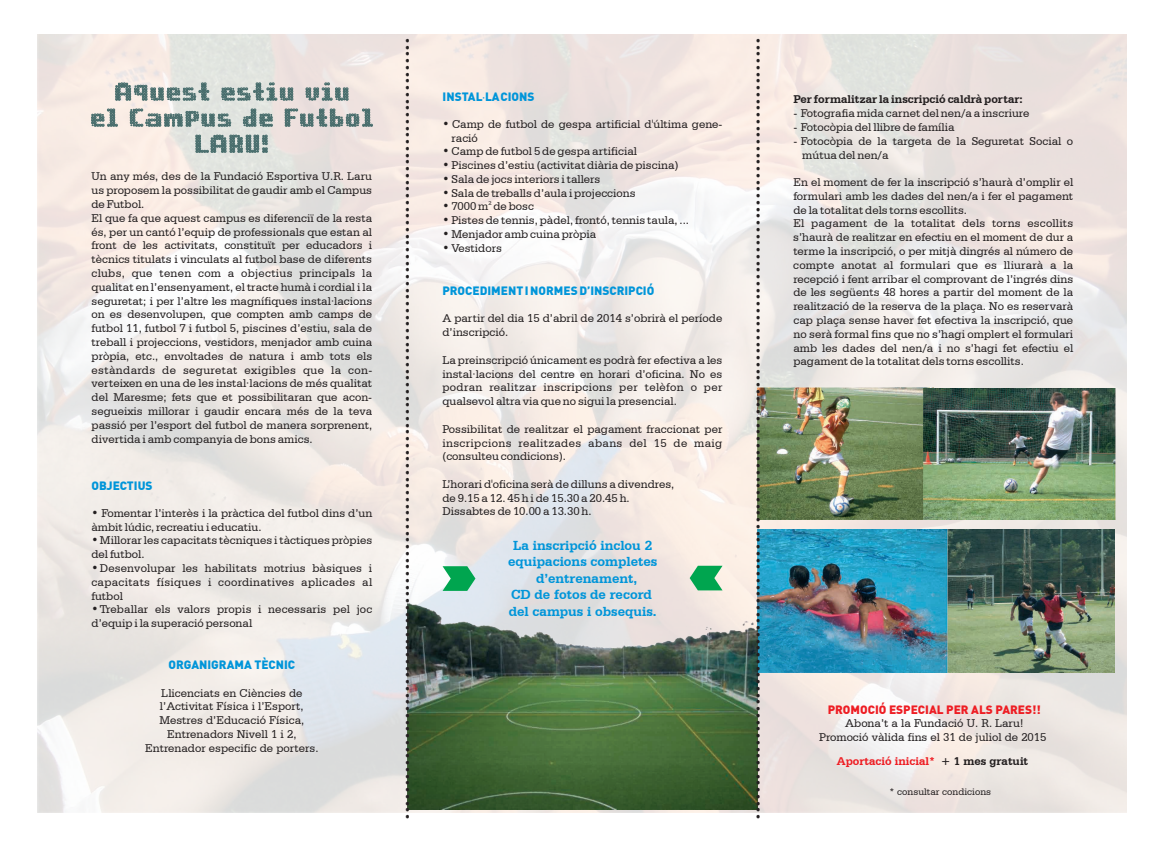
<style>
.page{position:relative;width:1165px;height:857px;background:#fff}
.page>*{position:absolute;margin:0;border:0;box-sizing:border-box;transform-origin:0 0}
.t1{font:22.62px/26.1px "PROGBOT";color:#496e6d;text-align:center}
.t2{font:20px "Aachen BT";color:#231f20;scale:1.11 1}
.t3{font:700 13.88px/16.5px "Serifa BT";color:#0095d9;text-align:center}
.t4{font:11.88px/13.8px "Serifa BT";color:#231f20}
.t5{font:900 11.88px "DIN";color:#0095d9}
.t6{font:700 11.88px "Serifa BT";color:#231f20}
.t7{font:900 11.88px "DIN";color:#ee1d23}
.t8{font:700 11.88px "Serifa BT";color:#ee1d23}
.t9{font:10px "Serifa BT";color:#231f20}
.t10{font:6px "Serifa BT";color:#231f20}
.s1{font-family:"Myriad Pro";font-weight:400}
.s2{color:#231f20}
</style>
<div class="page">
<img style="left:38px;top:35px;width:1088px;height:777px">
<svg style="left:115px;top:82px;width:95px;height:19px"></svg>
<svg style="left:221px;top:82px;width:73px;height:19px"></svg>
<svg style="left:305px;top:82px;width:44px;height:19px"></svg>
<svg style="left:91px;top:108px;width:27px;height:19px"></svg>
<svg style="left:129px;top:108px;width:103px;height:19px"></svg>
<svg style="left:243px;top:108px;width:30px;height:19px"></svg>
<svg style="left:284px;top:108px;width:89px;height:19px"></svg>
<svg style="left:195px;top:134px;width:73px;height:19px"></svg>
<img style="left:948px;top:529px;width:166px;height:143px">
<img style="left:758px;top:529px;width:190px;height:143px">
<img style="left:758px;top:388px;width:166px;height:131px">
<img style="left:924px;top:388px;width:191px;height:131px">
<svg style="left:443px;top:566px;width:32px;height:11px"></svg>
<svg style="left:690px;top:565px;width:32px;height:12px"></svg>
<img style="left:407px;top:577px;width:351px;height:232px">
<h1 class="t1" style="left:90px;top:81px;width:286px">Aquest estiu viu<br>el Campus de Futbol<br>LARU!</h1>
<p class="t4" style="left:91px;top:169px;width:282px">Un any més, des de la Fundació Esportiva U.R. Laru us proposem la possibilitat de gaudir amb el Campus de Futbol.<br>El que fa que aquest campus es diferenciï de la resta és, per un cantó l’equip de professionals que estan al front de les activitats, constituït per educadors i tècnics titulats i vinculats al futbol base de diferents clubs, que tenen com a objectius principals la qualitat en l’ensenyament, el tracte humà i cordial i la seguretat; i per l’altre les magnífiques instal·lacions on es desenvolupen, que compten amb camps de futbol 11, futbol 7 i futbol 5, piscines d’estiu, sala de treball i projeccions, vestidors, menjador amb cuina pròpia, etc., envoltades de natura i amb tots els estàndards de seguretat exigibles que la con&shy;verteixen en una de les instal·lacions de més qualitat del Maresme; fets que et possibilitaran que acon&shy;segueixis millorar i gaudir encara més de la teva passió per l’esport del futbol de manera sorprenent, divertida i amb companyia de bons amics.</p>
<p class="t5" style="left:91px;top:477px;width:63px">OBJECTIUS</p>
<p class="t4" style="left:91px;top:506px;width:282px">• Fomentar l’interès i la pràctica del futbol dins d’un àmbit lúdic, recreatiu i educatiu.</p>
<p class="t4" style="left:91px;top:533px;width:282px">• Millorar les capacitats tècniques i tàctiques pròpies del futbol.</p>
<p class="t4" style="left:91px;top:561px;width:282px;text-align:justify">• Desenvolupar les habilitats motrius bàsiques i capacitats físiques i coordinatives aplicades al futbol</p>
<p class="t4" style="left:91px;top:602px;width:282px">• Treballar els valors propis i necessaris pel joc d’equip i la superació personal</p>
<p class="t5" style="left:169px;top:656px;width:128px">ORGANIGRAMA TÈCNIC</p>
<p class="t4" style="left:145px;top:685px;width:175px;text-align:center">Llicenciats en Ciències de l’Activitat Física i l’Esport,<br>Mestres d’Educació Física,<br>Entrenadors Nivell 1 i 2,<br>Entrenador especific de porters.</p>
<h2 class="t2" style="left:389px;top:820px;width:707px;rotate:-90deg">....................................................................................................................</h2>
<h2 class="t2" style="left:739px;top:820px;width:707px;rotate:-90deg">....................................................................................................................</h2>
<p class="t5" style="left:443px;top:88px;width:93px">INSTAL<span class="s1">·</span>LACIONS</p>
<p class="t4" style="left:451px;top:117px;width:273px;text-indent:-9px">• Camp de futbol de gespa artificial d'última gene&shy;ració</p>
<p class="t4" style="left:443px;top:144px;width:196px">• Camp de futbol 5 de gespa artificial</p>
<p class="t4" style="left:443px;top:158px;width:237px">• Piscines d’estiu (activitat diària de piscina)</p>
<p class="t4" style="left:443px;top:172px;width:159px">• Sala de jocs interiors i tallers</p>
<p class="t4" style="left:443px;top:186px;width:195px">• Sala de treballs d’aula i projeccions</p>
<p class="t10" style="left:488px;top:199px;width:5px">2</p>
<p class="t4" style="left:442px;top:199px;width:93px">• 7000 m de bosc</p>
<p class="t4" style="left:442px;top:213px;width:248px">• Pistes de tennis, pàdel, frontó, tennis taula, ...</p>
<p class="t4" style="left:442px;top:227px;width:155px">• Menjador amb cuina pròpia</p>
<p class="t4" style="left:442px;top:241px;width:61px">• Vestidors</p>
<p class="t5" style="left:442px;top:283px;width:213px">PROCEDIMENT I NORMES D’INSCRIPCIÓ</p>
<p class="t4" style="left:442px;top:311px;width:281px">A partir del dia 15 d’abril de 2014 s’obrirà el període d’inscripció.</p>
<p class="t4" style="left:442px;top:353px;width:281px;text-align:justify">La preinscripció únicament es podrà fer efectiva a les instal·lacions del centre en horari d’oficina. No es podran realitzar inscripcions per telèfon o per qualsevol altra via que no sigui la presencial.</p>
<p class="t4" style="left:442px;top:422px;width:281px;text-align:justify">Possibilitat de realitzar el pagament fraccionat per inscripcions realitzades abans del 15 de maig (consulteu condicions).</p>
<p class="t4" style="left:442px;top:477px;width:233px">L’horari d'oficina serà de dilluns a divendres, de 9.15 a 12. 45 h i de 15.30 a 20.45 h.<br>Dissabtes de 10.00 a 13.30 h.</p>
<p class="t3" style="left:508px;top:536px;width:151px">La inscripció inclou 2 equipacions completes d’entrenament,<br>CD de fotos de record del campus i obsequis.</p>
<p class="t6" style="left:793px;top:92px;width:231px">Per formalitzar la inscripció caldrà portar:</p>
<p class="t4" style="left:793px;top:106px;width:237px">- Fotografia mida carnet del nen/a a inscriure</p>
<p class="t4" style="left:793px;top:120px;width:163px">- Fotocòpia del llibre de família</p>
<p class="t4" style="left:802px;top:134px;width:272px;text-indent:-9px">- Fotocòpia de la targeta de la Seguretat Social o mútua del nen/a</p>
<p class="t4" style="left:793px;top:175px;width:281px">En el moment de fer la inscripció s’haurà d’omplir el formulari amb les dades del nen/a i fer el pagament de la totalitat dels torns escollits.<br>El pagament de la totalitat dels torns escollits s’haurà de realitzar en efectiu en el moment de dur a terme la inscripció, o per mitjà dingrés al número de compte anotat al formulari que es lliurarà a la recepció i fent arribar el comprovant de l’ingrés dins de les següents 48 hores a partir del moment de la realització de la reserva de la plaça. No es reservarà cap plaça sense haver fet efectiva la inscripció, que no serà formal fins que no s’hagi omplert el formulari amb les dades del nen/a i no s’hagi fet efectiu el pagament de la totalitat dels torns escollits.</p>
<p class="t7" style="left:828px;top:701px;width:215px">PROMOCIÓ ESPECIAL PER ALS PARES!!</p>
<p class="t4" style="left:819px;top:716px;width:229px;text-align:center">Abona’t a la Fundació U. R. Laru!<br>Promoció vàlida fins el 31 de juliol de 2015</p>
<p class="t8" style="left:837px;top:754px;width:193px">Aportació inicial* <span class="s2">+ 1 mes gratuit</span></p>
<p class="t9" style="left:890px;top:786px;width:103px">* consultar condicions</p>
</div>
